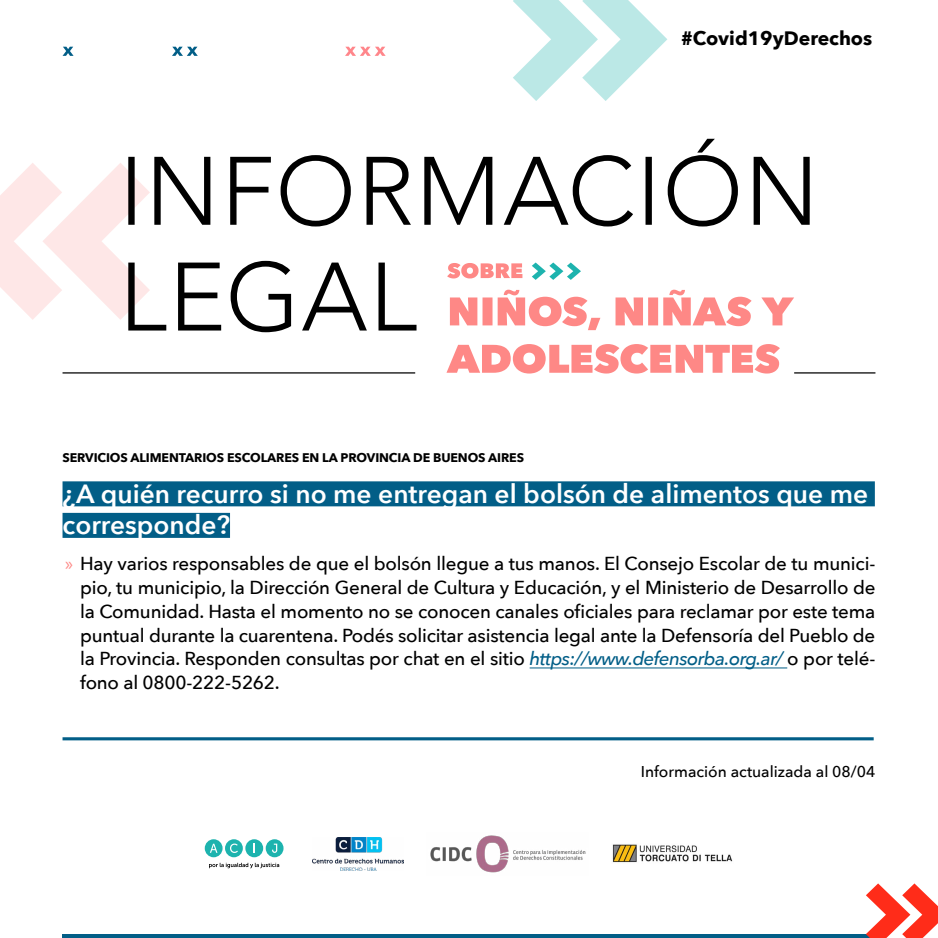
<style>
.page{position:relative;width:938px;height:938px;background:#fff}
.page>*{position:absolute;margin:0;border:0;box-sizing:border-box;transform-origin:0 0}
.t1{font:600 26.25px/31.5px "Avenir Next";color:#fff}
.t2{font:700 19.38px "Avenir Next";color:#000}
.t3{font:500 18.75px/23.8px "Avenir Next";letter-spacing:-.01em;color:#000;text-align:justify}
.t4{font:500 15.62px "Avenir Next";color:#000}
.t5{font:700 12.5px "Avenir Next";letter-spacing:-.01em;color:#000}
.s1{font-family:"Myriad Pro";font-weight:400;color:#fe8886}
.s2{font-style:italic;color:#025e87}
</style>
<div class="page">
<svg style="left:513px;top:0;width:154px;height:101px"></svg>
<svg style="left:63px;top:47px;width:11px;height:9px"></svg>
<svg style="left:172px;top:47px;width:26px;height:9px"></svg>
<svg style="left:345px;top:47px;width:40px;height:9px"></svg>
<hr style="left:62px;top:934px;width:813px;height:4px;background:#025e87">
<div style="left:62px;top:481px;width:812px;height:25px;background:#025e87"></div>
<div style="left:62px;top:513px;width:168px;height:25px;background:#025e87"></div>
<hr style="left:529px;top:667px;width:258px;height:1px;background:#025e87">
<hr style="left:62px;top:737px;width:811px;height:3px;background:#025e87">
<svg style="left:0;top:163px;width:416px;height:169px"></svg>
<svg style="left:128px;top:139px;width:681px;height:87px"></svg>
<hr style="left:62px;top:372px;width:353px;height:1px;background:#000">
<hr style="left:794px;top:372px;width:81px;height:1px;background:#000">
<div style="left:205px;top:839px;width:17px;height:18px;background:#1db3ae;border-radius:50%"></div>
<div style="left:225px;top:839px;width:18px;height:18px;background:#1db3ae;border-radius:50%"></div>
<svg style="left:245px;top:839px;width:18px;height:18px"></svg>
<div style="left:266px;top:839px;width:17px;height:18px;background:#1db3ae;border-radius:50%"></div>
<svg style="left:209px;top:862px;width:70px;height:6px"></svg>
<svg style="left:210px;top:843px;width:7px;height:9px"></svg>
<svg style="left:230px;top:843px;width:8px;height:10px"></svg>
<svg style="left:272px;top:843px;width:5px;height:9px"></svg>
<img style="left:312px;top:837px;width:91px;height:33px">
<img style="left:430px;top:835px;width:156px;height:38px">
<img style="left:612px;top:844px;width:121px;height:19px">
<svg style="left:866px;top:883px;width:71px;height:55px"></svg>
<svg style="left:532px;top:262px;width:49px;height:18px"></svg>
<svg style="left:446px;top:344px;width:334px;height:29px"></svg>
<svg style="left:450px;top:290px;width:344px;height:40px"></svg>
<svg style="left:447px;top:263px;width:75px;height:15px"></svg>
<p class="t2" style="left:681px;top:21px;width:193px">#Covid19yDerechos</p>
<p class="t5" style="left:62px;top:446px;width:463px">SERVICIOS ALIMENTARIOS ESCOLARES EN LA PROVINCIA DE BUENOS AIRES</p>
<h1 class="t1" style="left:62px;top:477px;width:807px">¿A quién recurro si no me entregan el bolsón de alimentos que me corresponde?</h1>
<p class="t3" style="left:80px;top:551px;width:797px;text-indent:-15px"><span class="s1">»</span> Hay varios responsables de que el bolsón llegue a tus manos. El Consejo Escolar de tu munici&shy;pio, tu municipio, la Dirección General de Cultura y Educación, y el Ministerio de Desarrollo de la Comunidad. Hasta el momento no se conocen canales oficiales para reclamar por este tema puntual durante la cuarentena. Podés solicitar asistencia legal ante la Defensoría del Pueblo de la Provincia. Responden consultas por chat en el sitio <span class="s2">https://www.defensorba.org.ar/</span> o por telé&shy;fono al 0800-222-5262.</p>
<p class="t4" style="left:640px;top:758px;width:236px">Información actualizada al 08/04</p>
</div>
